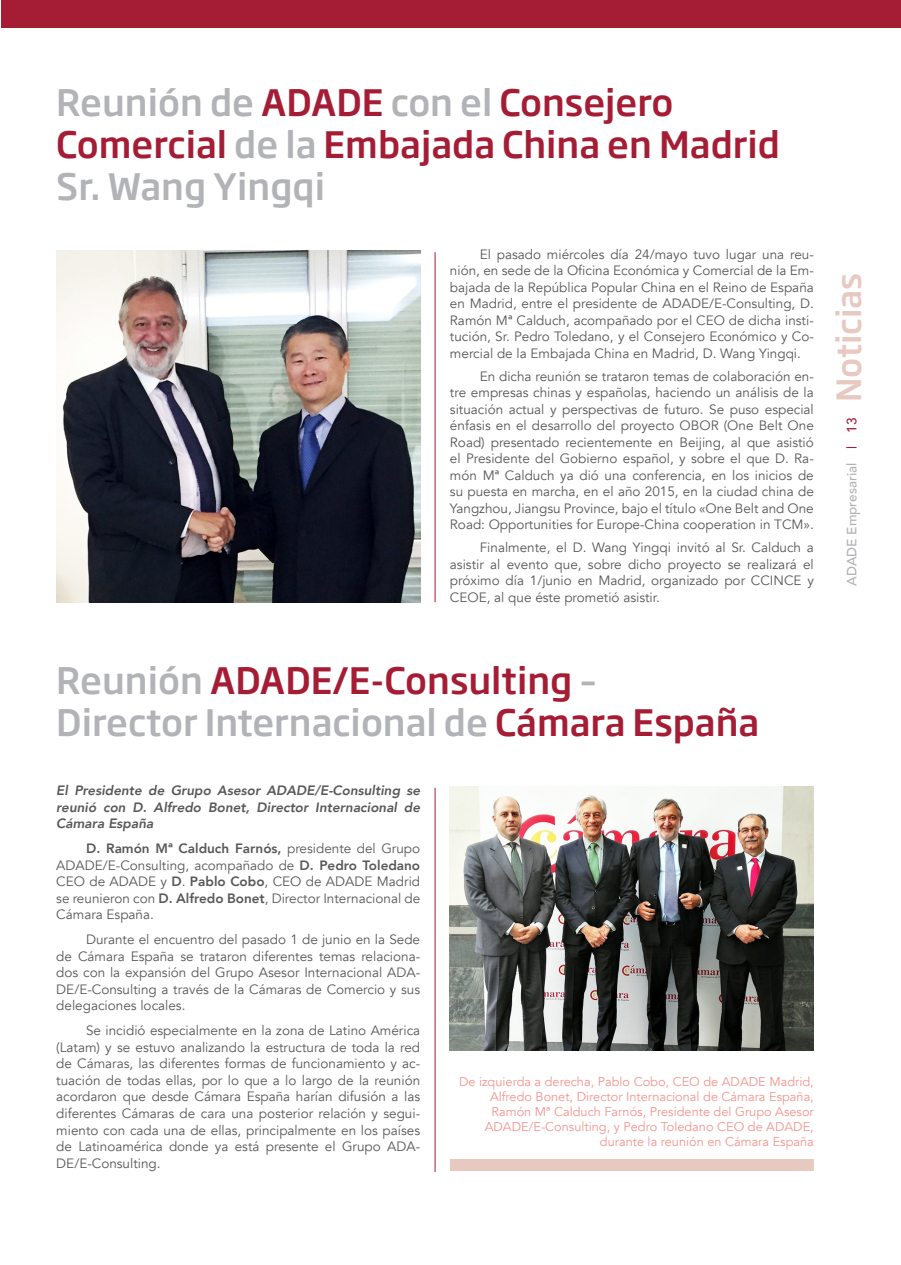
<style>
.page{position:relative;width:901px;height:1265px;background:#fff}
.page>*{position:absolute;margin:0;border:0;box-sizing:border-box;transform-origin:0 0}
.titulo{font:500 36px/42px "Soho Gothic Pro";color:#a51d35}
.titulo-2{font:500 36px/42px "Soho Gothic Pro";color:#b2b3b7}
.t1{font:500 33px "Soho Gothic Pro";color:#e8c9c1}
.parrafo{font:13.5px/16.5px "Avenir";color:#57585a;text-align:justify}
.titulo2{font:italic 800 13.5px/16.5px "Avenir";color:#57585a;text-align:justify}
.t2{font:500 13.5px "Avenir";color:#b2b3b7}
.t3{font:500 13.5px "Avenir";color:#a51d35}
.Pies_Foto{font:12.75px/15px "Avenir";color:#f5958f;text-align:right}
.s1{color:#b2b3b7}
.s2{color:#a51d35}
.s3{font-weight:800}
</style>
<div class="page">
<div style="left:1px;top:0;width:899px;height:28px;background:#a51d35"></div>
<img style="left:56px;top:250px;width:364px;height:352px">
<div style="left:450px;top:1159px;width:363px;height:12px;background:#e8c9c1"></div>
<img style="left:450px;top:787px;width:363px;height:263px">
<hr style="left:434px;top:252px;width:1px;height:350px;background:#a51d35">
<hr style="left:434px;top:788px;width:1px;height:384px;background:#a51d35">
<p class="titulo" style="left:56px;top:79px;width:725px"><span class="s1">Reunión de</span> ADADE <span class="s1">con el</span> Consejero<br>Comercial <span class="s1">de la</span> Embajada China en Madrid<br><span class="s1">Sr. Wang Yingqi</span></p>
<p class="parrafo" style="left:450px;top:246px;width:365px;text-indent:30px">El pasado miércoles día 24/mayo tuvo lugar una reu&shy;nión, en sede de la Oficina Económica y Comercial de la Em&shy;bajada de la República Popular China en el Reino de España en Madrid, entre el presidente de ADADE/E-Consulting, D.<br>Ramón Mª Calduch, acompañado por el CEO de dicha insti&shy;tución, Sr. Pedro Toledano, y el Consejero Económico y Co&shy;mercial de la Embajada China en Madrid, D. Wang Yingqi.</p>
<p class="parrafo" style="left:450px;top:368px;width:365px;text-indent:30px">En dicha reunión se trataron temas de colaboración en&shy;tre empresas chinas y españolas, haciendo un análisis de la situación actual y perspectivas de futuro. Se puso especial énfasis en el desarrollo del proyecto OBOR (One Belt One Road) presentado recientemente en Beijing, al que asistió el Presidente del Gobierno español, y sobre el que D. Ra&shy;món Mª Calduch ya dió una conferencia, en los inicios de su puesta en marcha, en el año 2015, en la ciudad china de Yangzhou, Jiangsu Province, bajo el título «One Belt and One Road: Opportunities for Europe-China cooperation in TCM».</p>
<p class="parrafo" style="left:450px;top:540px;width:365px;text-indent:30px">Finalmente, el D. Wang Yingqi invitó al Sr. Calduch a asistir al evento que, sobre dicho proyecto se realizará el próximo día 1/junio en Madrid, organizado por CCINCE y CEOE, al que éste prometió asistir.</p>
<h2 class="t1" style="left:822px;top:402px;width:131px;rotate:-90deg">Noticias</h2>
<p class="t3" style="left:839px;top:433px;width:17px;rotate:-90deg">13</p>
<p class="t2" style="left:839px;top:585px;width:124px;rotate:-90deg">ADADE Empresarial</p>
<p class="titulo-2" style="left:56px;top:658px;width:704px">Reunión <span class="s2">ADADE/E-Consulting</span> –<br>Director Internacional de <span class="s2">Cámara España</span></p>
<p class="titulo2" style="left:56px;top:782px;width:365px">El Presidente de Grupo Asesor ADADE/E-Consulting se reunió con D. Alfredo Bonet, Director Internacional de Cámara España</p>
<p class="parrafo" style="left:56px;top:841px;width:365px;text-indent:30px"><span class="s3">D. Ramón Mª Calduch Farnós,</span> presidente del Grupo ADADE/E-Consulting, acompañado de <span class="s3">D. Pedro Toledano </span>CEO de ADADE y <span class="s3">D</span>. <span class="s3">Pablo Cobo</span>, CEO de ADADE Madrid se reunieron con <span class="s3">D. Alfredo Bonet</span>, Director Internacional de Cámara España.</p>
<p class="parrafo" style="left:56px;top:932px;width:365px;text-indent:30px">Durante el encuentro del pasado 1 de junio en la Sede de Cámara España se trataron diferentes temas relaciona&shy;dos con la expansión del Grupo Asesor Internacional ADA-DE/E-Consulting a través de la Cámaras de Comercio y sus delegaciones locales.</p>
<p class="parrafo" style="left:56px;top:1023px;width:365px;text-indent:30px">Se incidió especialmente en la zona de Latino América (Latam) y se estuvo analizando la estructura de toda la red de Cámaras, las diferentes formas de funcionamiento y ac&shy;tuación de todas ellas, por lo que a lo largo de la reunión acordaron que desde Cámara España harían difusión a las diferentes Cámaras de cara una posterior relación y segui&shy;miento con cada una de ellas, principalmente en los países de Latinoamérica donde ya está presente el Grupo ADA-DE/E-Consulting.</p>
<p class="Pies_Foto" style="left:459px;top:1074px;width:356px">De izquierda a derecha, Pablo Cobo, CEO de ADADE Madrid, Alfredo Bonet, Director Internacional de Cámara España, Ramón Mª Calduch Farnós, Presidente del Grupo Asesor ADADE/E-Consulting, y Pedro Toledano CEO de ADADE, durante la reunión en Cámara España</p>
</div>
